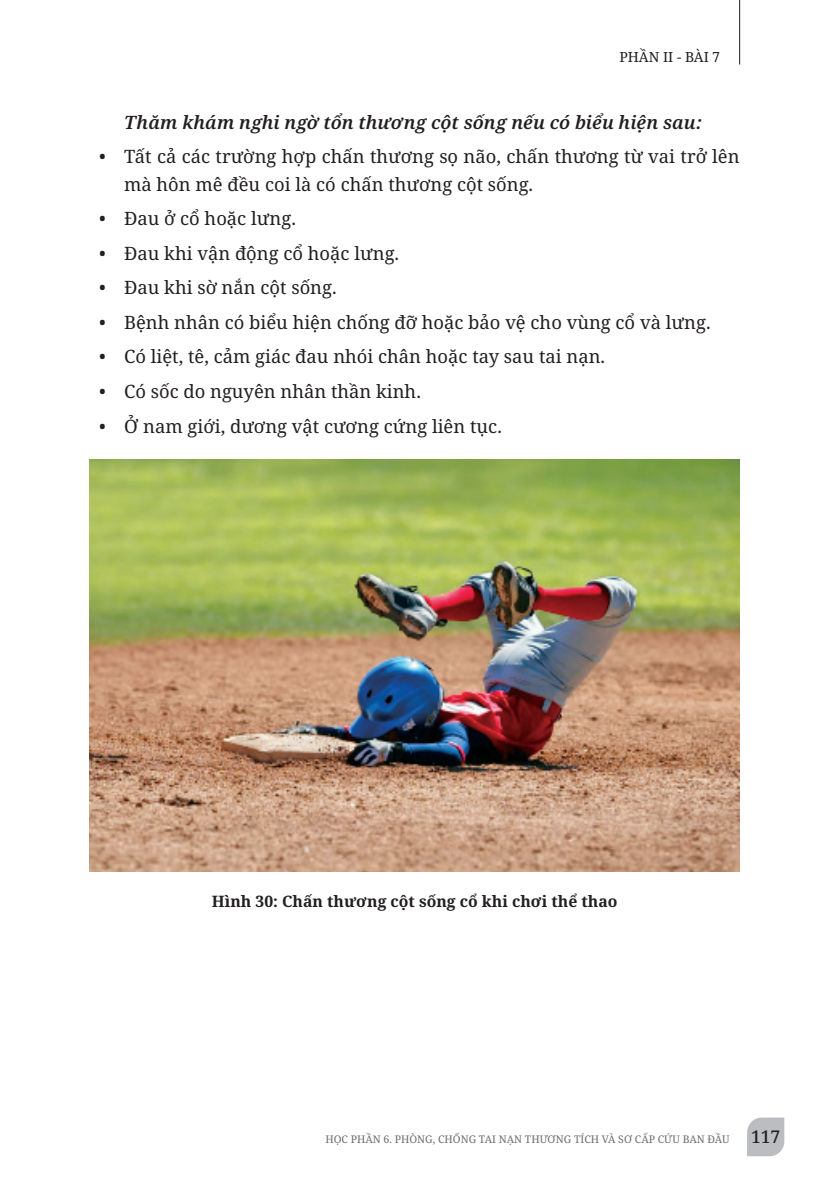
<style>
.page{position:relative;width:829px;height:1191px;background:#fff}
.page>*{position:absolute;margin:0;border:0;box-sizing:border-box;transform-origin:0 0}
.t1{font:18.38px/27.1px "Noto Serif";color:#231f20}
.t2{font:italic 600 18.38px "Noto Serif";letter-spacing:.005em;color:#231f20}
.t3{font:700 15.75px "Noto Serif";color:#231f20}
.t4{font:14px "Noto Serif";color:#231f20}
.t5{font:10.5px "Noto Serif";color:#6c6d70}
.s1{font-weight:500;font-size:17.5px;color:#231f20}
</style>
<div class="page">
<svg style="left:747px;top:1117px;width:37px;height:39px"></svg>
<hr style="left:739px;top:0;width:1px;height:64px;background:#231f20">
<img style="left:89px;top:459px;width:650px;height:412px">
<p class="t4" style="left:619px;top:47px;width:102px">PHẦN II - BÀI 7</p>
<p class="t2" style="left:124px;top:109px;width:579px">Thăm khám nghi ngờ tổn thương cột sống nếu có biểu hiện sau:</p>
<p class="t1" style="left:124px;top:144px;width:617px;text-indent:-25px">• Tất cả các trường hợp chấn thương sọ não, chấn thương từ vai trở lên mà hôn mê đều coi là có chấn thương cột sống.</p>
<p class="t1" style="left:99px;top:205px;width:198px">• Đau ở cổ hoặc lưng.</p>
<p class="t1" style="left:99px;top:240px;width:301px">• Đau khi vận động cổ hoặc lưng.</p>
<p class="t1" style="left:99px;top:275px;width:239px">• Đau khi sờ nắn cột sống.</p>
<p class="t1" style="left:99px;top:309px;width:612px">• Bệnh nhân có biểu hiện chống đỡ hoặc bảo vệ cho vùng cổ và lưng.</p>
<p class="t1" style="left:99px;top:344px;width:507px">• Có liệt, tê, cảm giác đau nhói chân hoặc tay sau tai nạn.</p>
<p class="t1" style="left:99px;top:378px;width:323px">• Có sốc do nguyên nhân thần kinh.</p>
<p class="t1" style="left:99px;top:413px;width:404px">• Ở nam giới, dương vật cương cứng liên tục.</p>
<p class="t3" style="left:212px;top:890px;width:407px">Hình 30: Chấn thương cột sống cổ khi chơi thể thao</p>
<p class="t5" style="left:325px;top:1132px;width:456px">HỌC PHẦN 6. PHÒNG, CHỐNG TAI NẠN THƯƠNG TÍCH VÀ SƠ CẤP CỨU BAN ĐẦU <span class="s1">117</span></p>
</div>
